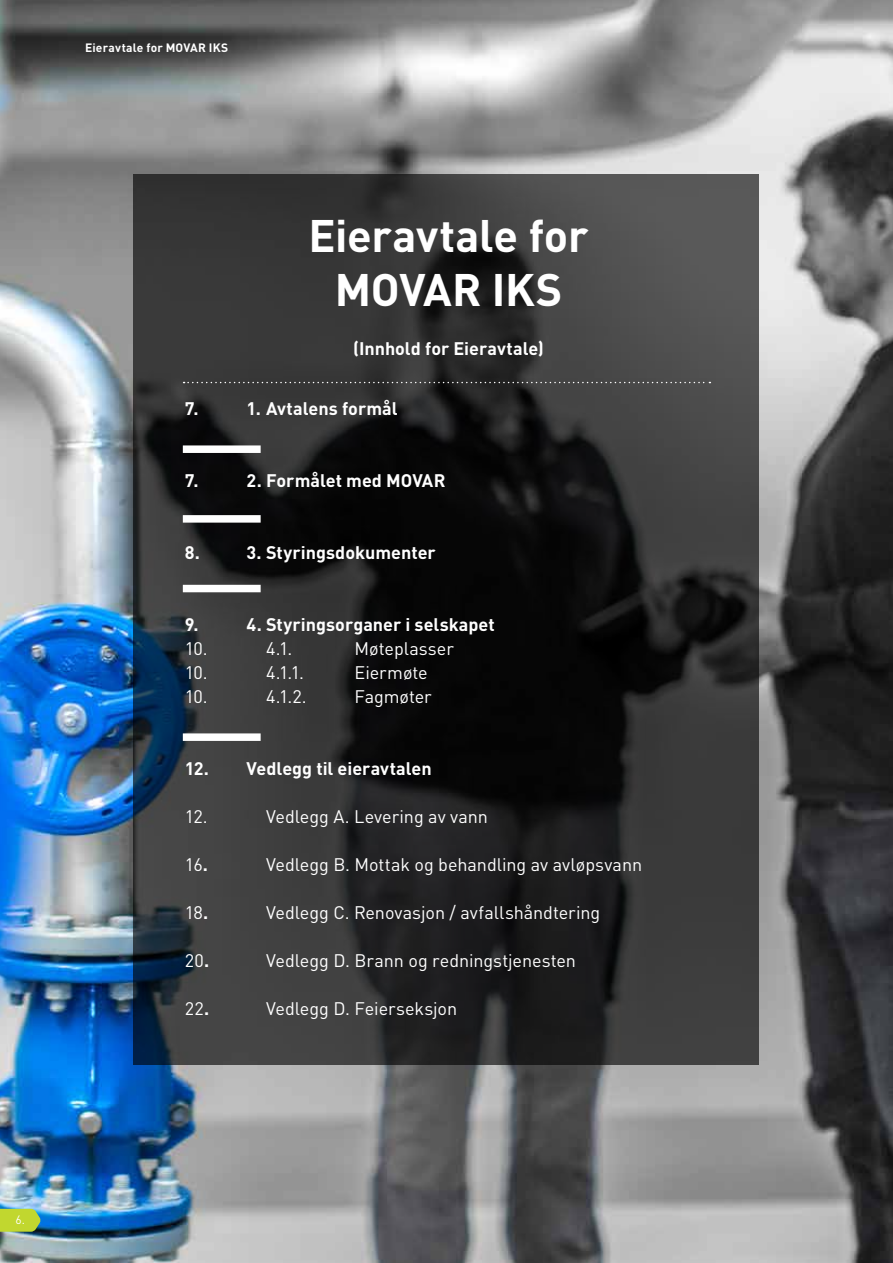
<style>
.page{position:relative;width:893px;height:1263px;background:#fff}
.page>*{position:absolute;margin:0;border:0;box-sizing:border-box;transform-origin:0 0}
.t1{font:700 45px/54px "DIN Pro";letter-spacing:-.01em;color:#fff;text-align:center}
.t2{font:18px/24px "DIN Pro";letter-spacing:-.005em;color:#fff;text-align:justify}
.t3{font:700 18px "DIN Pro";color:#fff}
.t4{font:700 12px "DIN Pro";letter-spacing:.015em;color:#fff}
.t5{font:12px "DIN Pro";color:#fff}
.s1{font-weight:700}
</style>
<div class="page">
<img style="left:0;top:0;width:893px;height:1263px">
<svg style="left:134px;top:174px;width:625px;height:891px;background:#2b2c2d"></svg>
<svg style="left:184px;top:382px;width:526px;height:1px"></svg>
<div style="left:183px;top:515px;width:78px;height:8px;background:#fff"></div>
<div style="left:183px;top:585px;width:78px;height:7px;background:#fff"></div>
<div style="left:183px;top:733px;width:78px;height:8px;background:#fff"></div>
<div style="left:183px;top:445px;width:78px;height:8px;background:#fff"></div>
<svg style="left:0;top:1209px;width:41px;height:23px"></svg>
<p class="t4" style="left:85px;top:39px;width:145px">Eieravtale for MOVAR IKS</p>
<h1 class="t1" style="left:309px;top:207px;width:281px">Eieravtale for<br>MOVAR IKS</h1>
<p class="t3" style="left:353px;top:337px;width:192px">(Innhold for Eieravtale)</p>
<p class="t3" style="left:185px;top:396px;width:15px">7.</p>
<p class="t3" style="left:247px;top:396px;width:153px">1. Avtalens formål</p>
<p class="t3" style="left:185px;top:468px;width:15px">7.</p>
<p class="t3" style="left:247px;top:468px;width:200px">2. Formålet med MOVAR</p>
<p class="t3" style="left:185px;top:540px;width:16px">8.</p>
<p class="t3" style="left:247px;top:540px;width:191px">3. Styringsdokumenter</p>
<p class="t3" style="left:185px;top:612px;width:15px">9.</p>
<p class="t2" style="left:185px;top:636px;width:24px">10.<br>10.<br>10.</p>
<p class="t3" style="left:247px;top:612px;width:250px">4. Styringsorganer i selskapet</p>
<p class="t2" style="left:266px;top:636px;width:28px">4.1.</p>
<p class="t2" style="left:355px;top:636px;width:101px">Møteplasser</p>
<p class="t2" style="left:266px;top:660px;width:40px">4.1.1.</p>
<p class="t2" style="left:355px;top:660px;width:75px">Eiermøte</p>
<p class="t2" style="left:266px;top:684px;width:42px">4.1.2.</p>
<p class="t2" style="left:355px;top:684px;width:79px">Fagmøter</p>
<p class="t3" style="left:185px;top:756px;width:26px">12.</p>
<p class="t2" style="left:185px;top:804px;width:24px">12.</p>
<p class="t2" style="left:185px;top:852px;width:25px">16<span class="s1">.</span></p>
<p class="t2" style="left:185px;top:900px;width:25px">18<span class="s1">.</span></p>
<p class="t2" style="left:185px;top:948px;width:26px">20<span class="s1">.</span></p>
<p class="t2" style="left:185px;top:996px;width:26px">22<span class="s1">.</span></p>
<p class="t3" style="left:247px;top:756px;width:187px">Vedlegg til eieravtalen</p>
<p class="t2" style="left:266px;top:804px;width:223px">Vedlegg A. Levering av vann</p>
<p class="t2" style="left:266px;top:852px;width:377px">Vedlegg B. Mottak og behandling av avløpsvann</p>
<p class="t2" style="left:266px;top:900px;width:336px">Vedlegg C. Renovasjon / avfallshåndtering</p>
<p class="t2" style="left:266px;top:948px;width:311px">Vedlegg D. Brann og redningstjenesten</p>
<p class="t2" style="left:266px;top:996px;width:193px">Vedlegg D. Feierseksjon</p>
<p class="t5" style="left:16px;top:1211px;width:11px">6.</p>
</div>
